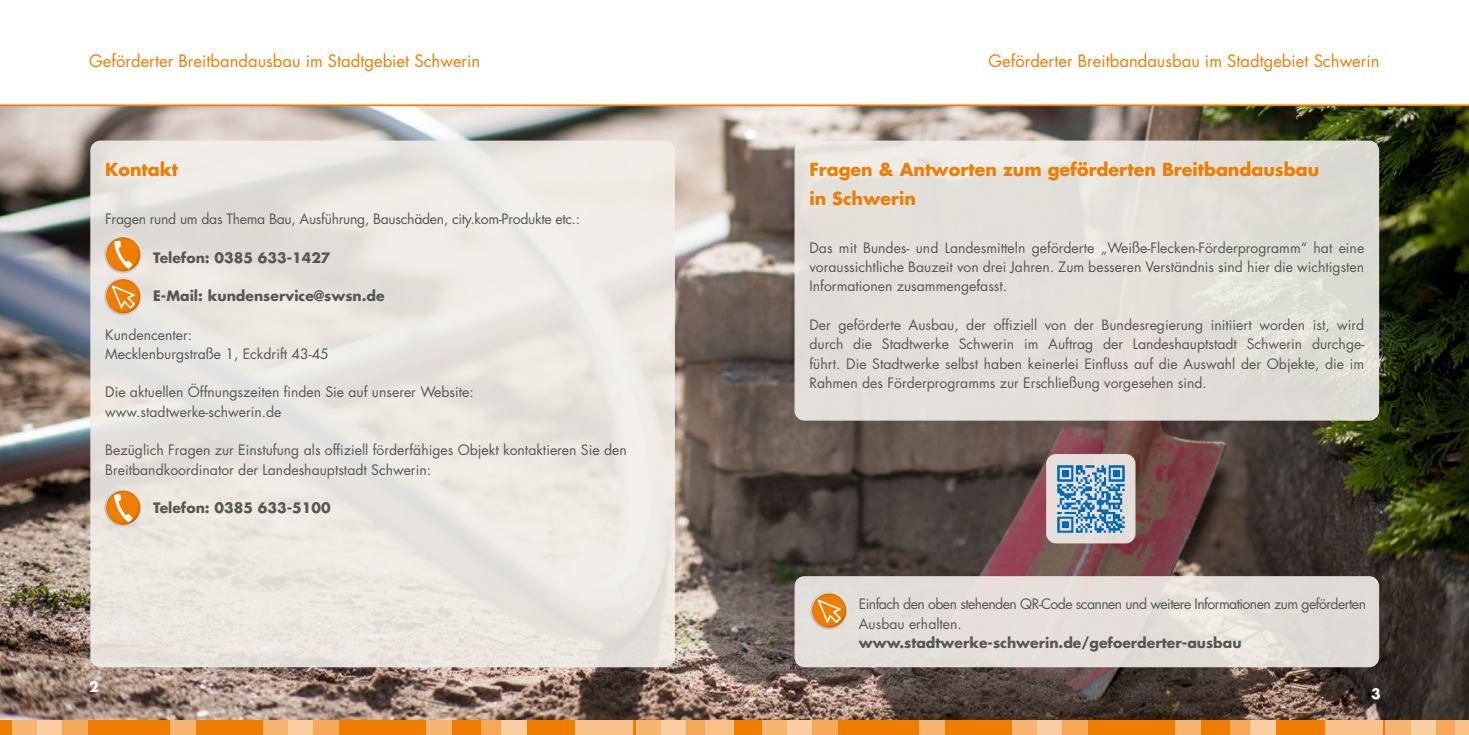
<style>
.page{position:relative;width:1469px;height:735px;background:#fff}
.page>*{position:absolute;margin:0;border:0;box-sizing:border-box;transform-origin:0 0}
.t1{font:700 17.5px/28.9px "Futura LT";color:#ef7d00}
.t2{font:16.62px "Futura LT";color:#ef7d00}
.t3{font:14px/19.2px "Futura LT";color:#575756}
.t4{font:700 14px "Futura LT";color:#575756}
.t5{font:14px/19.2px "Futura LT";letter-spacing:-.04em;color:#575756}
.t6{font:14px "Futura LT";letter-spacing:-.02em;color:#575756}
.t7{font:700 14px "Futura LT";color:#fff}
</style>
<div class="page">
<img style="left:0;top:106px;width:1468px;height:613px">
<div style="left:734px;top:719px;width:734px;height:15px;background:#ef7d00"></div>
<div style="left:1012px;top:719px;width:25px;height:15px;background:#f8b471"></div>
<div style="left:1037px;top:719px;width:25px;height:15px;background:#fbcea2"></div>
<div style="left:1062px;top:719px;width:25px;height:15px;background:#f6a758"></div>
<div style="left:1175px;top:719px;width:25px;height:15px;background:#f8b471"></div>
<div style="left:762px;top:719px;width:25px;height:15px;background:#f8b471"></div>
<div style="left:787px;top:719px;width:25px;height:15px;background:#fbcea2"></div>
<div style="left:812px;top:719px;width:25px;height:15px;background:#f6a758"></div>
<div style="left:919px;top:719px;width:26px;height:15px;background:#f8b471"></div>
<div style="left:1385px;top:719px;width:25px;height:15px;background:#f8b471"></div>
<div style="left:1410px;top:719px;width:25px;height:15px;background:#fbcea2"></div>
<div style="left:1435px;top:719px;width:25px;height:15px;background:#f6a758"></div>
<div style="left:1230px;top:719px;width:25px;height:15px;background:#f6a758"></div>
<div style="left:1250px;top:719px;width:25px;height:15px;background:#fbcea2"></div>
<div style="left:1324px;top:719px;width:58px;height:15px;background:#fac28a"></div>
<div style="left:1454px;top:719px;width:14px;height:15px;background:#fac28a"></div>
<div style="left:0;top:719px;width:734px;height:15px;background:#ef7d00"></div>
<div style="left:263px;top:719px;width:25px;height:15px;background:#f8b471"></div>
<div style="left:288px;top:719px;width:25px;height:15px;background:#fbcea2"></div>
<div style="left:313px;top:719px;width:25px;height:15px;background:#f6a758"></div>
<div style="left:426px;top:719px;width:25px;height:15px;background:#f8b471"></div>
<div style="left:13px;top:719px;width:25px;height:15px;background:#f8b471"></div>
<div style="left:38px;top:719px;width:25px;height:15px;background:#fbcea2"></div>
<div style="left:63px;top:719px;width:25px;height:15px;background:#f6a758"></div>
<div style="left:170px;top:719px;width:25px;height:15px;background:#f8b471"></div>
<div style="left:636px;top:719px;width:25px;height:15px;background:#f8b471"></div>
<div style="left:661px;top:719px;width:25px;height:15px;background:#fbcea2"></div>
<div style="left:686px;top:719px;width:25px;height:15px;background:#f6a758"></div>
<div style="left:481px;top:719px;width:25px;height:15px;background:#f6a758"></div>
<div style="left:501px;top:719px;width:25px;height:15px;background:#fbcea2"></div>
<div style="left:575px;top:719px;width:57px;height:15px;background:#fac28a"></div>
<div style="left:705px;top:719px;width:29px;height:15px;background:#fac28a"></div>
<svg style="left:0;top:104px;width:1468px;height:2px;background:#f29a39"></svg>
<div style="left:90px;top:140px;width:585px;height:527px;background:linear-gradient(to right,#e7e3de,#ede9e4);border-radius:10px"></div>
<div style="left:794px;top:140px;width:585px;height:280px;background:#e2ded9;border-radius:10px"></div>
<svg style="left:102px;top:487px;width:42px;height:43px;background:#e7b57f"></svg>
<svg style="left:101px;top:234px;width:43px;height:84px;background:#e7b57f"></svg>
<div style="left:794px;top:576px;width:585px;height:91px;background:#e3ddd9;border-radius:10px"></div>
<svg style="left:810px;top:593px;width:37px;height:37px"></svg>
<div style="left:1046px;top:454px;width:89px;height:89px;background:#e6deda;border-radius:10px"></div>
<img style="left:1057px;top:465px;width:68px;height:68px">
<p class="t2" style="left:89px;top:51px;width:392px">Geförderter Breitbandausbau im Stadtgebiet Schwerin</p>
<p class="t2" style="left:988px;top:51px;width:392px">Geförderter Breitbandausbau im Stadtgebiet Schwerin</p>
<p class="t1" style="left:105px;top:154px;width:74px">Kontakt</p>
<p class="t6" style="left:105px;top:210px;width:476px">Fragen rund um das Thema Bau, Ausführung, Bauschäden, city.kom-Produkte etc.:</p>
<p class="t4" style="left:153px;top:248px;width:179px">Telefon: 0385 633-1427</p>
<p class="t4" style="left:153px;top:286px;width:233px">E-Mail: kundenservice@swsn.de</p>
<p class="t3" style="left:105px;top:325px;width:225px">Kundencenter:<br>Mecklenburgstraße 1, Eckdrift 43-45</p>
<p class="t3" style="left:105px;top:382px;width:370px">Die aktuellen Öffnungszeiten finden Sie auf unserer Website: www.stadtwerke-schwerin.de</p>
<p class="t3" style="left:105px;top:440px;width:523px">Bezüglich Fragen zur Einstufung als offiziell förderfähiges Objekt kontaktieren Sie den<br>Breitbandkoordinator der Landeshauptstadt Schwerin:</p>
<p class="t4" style="left:153px;top:498px;width:179px">Telefon: 0385 633-5100</p>
<p class="t7" style="left:89px;top:676px;width:11px">2</p>
<p class="t1" style="left:809px;top:154px;width:511px">Fragen &amp; Antworten zum geförderten Breitbandausbau in Schwerin</p>
<p class="t3" style="left:809px;top:238px;width:556px;text-align:justify">Das mit Bundes- und Landesmitteln geförderte „Weiße-Flecken-Förderprogramm“ hat eine voraussichtliche Bauzeit von drei Jahren. Zum besseren Verständnis sind hier die wichtigsten Informationen zusammengefasst.</p>
<p class="t3" style="left:809px;top:315px;width:556px;text-align:justify">Der geförderte Ausbau, der offiziell von der Bundesregierung initiiert worden ist, wird durch die Stadtwerke Schwerin im Auftrag der Landeshauptstadt Schwerin durchge&shy;führt. Die Stadtwerke selbst haben keinerlei Einfluss auf die Auswahl der Objekte, die im Rahmen des Förderprogramms zur Erschließung vorgesehen sind.</p>
<p class="t5" style="left:858px;top:594px;width:509px">Einfach den oben stehenden QR-Code scannen und weitere Informationen zum geförderten<br>Ausbau erhalten.</p>
<p class="t4" style="left:858px;top:633px;width:384px">www.stadtwerke-schwerin.de/gefoerderter-ausbau</p>
<p class="t7" style="left:1371px;top:684px;width:11px">3</p>
</div>
